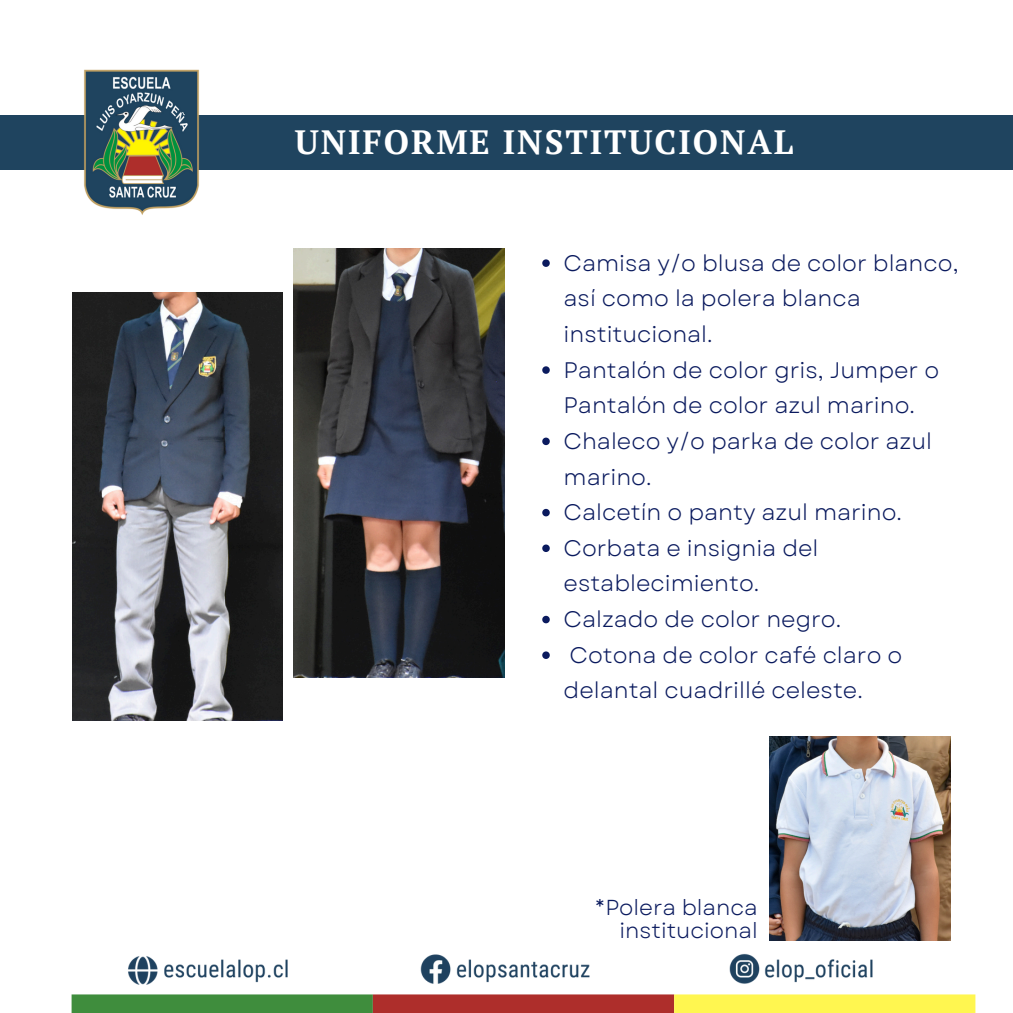
<style>
.page{position:relative;width:1013px;height:1013px;background:#fff}
.page>*{position:absolute;margin:0;border:0;box-sizing:border-box;transform-origin:0 0}
.t1{font:700 33.62px "PT Serif";letter-spacing:.06em;color:#fff}
.t2{font:22.5px/35.6px "Garet";color:#0a1a5e}
.t3{font:21.62px/22.5px "Garet";color:#0a1a5e;text-align:right}
</style>
<div class="page">
<div style="left:0;top:115px;width:1012px;height:55px;background:#1f445f"></div>
<img style="left:84px;top:69px;width:115px;height:146px">
<div style="left:72px;top:994px;width:301px;height:18px;background:#3f8d3d"></div>
<div style="left:373px;top:994px;width:301px;height:18px;background:#ae2e2b"></div>
<div style="left:674px;top:994px;width:301px;height:18px;background:#fff650"></div>
<img style="left:128px;top:938px;width:823px;height:47px">
<img style="left:769px;top:737px;width:181px;height:203px">
<img style="left:72px;top:292px;width:210px;height:428px">
<img style="left:294px;top:249px;width:210px;height:428px">
<svg style="left:542px;top:259px;width:8px;height:8px"></svg>
<svg style="left:542px;top:366px;width:8px;height:8px"></svg>
<svg style="left:542px;top:437px;width:8px;height:8px"></svg>
<svg style="left:542px;top:509px;width:8px;height:7px"></svg>
<svg style="left:542px;top:544px;width:8px;height:8px"></svg>
<svg style="left:542px;top:616px;width:8px;height:7px"></svg>
<svg style="left:542px;top:651px;width:8px;height:8px"></svg>
<h1 class="t1" style="left:295px;top:119px;width:500px">UNIFORME INSTITUCIONAL</h1>
<p class="t2" style="left:563px;top:245px;width:396px">Camisa y/o blusa de color blanco, así como la polera blanca institucional.</p>
<p class="t2" style="left:563px;top:352px;width:377px">Pantalón de color gris, Jumper o<br>Pantalón de color azul marino.</p>
<p class="t2" style="left:563px;top:423px;width:370px">Chaleco y/o parka de color azul marino.</p>
<p class="t2" style="left:563px;top:494px;width:340px">Calcetín o panty azul marino.</p>
<p class="t2" style="left:563px;top:530px;width:256px">Corbata e insignia del establecimiento.</p>
<p class="t2" style="left:563px;top:601px;width:279px">Calzado de color negro.</p>
<p class="t2" style="left:563px;top:637px;width:340px">Cotona de color café claro o delantal cuadrillé celeste.</p>
<p class="t3" style="left:595px;top:896px;width:164px">*Polera blanca institucional</p>
</div>
